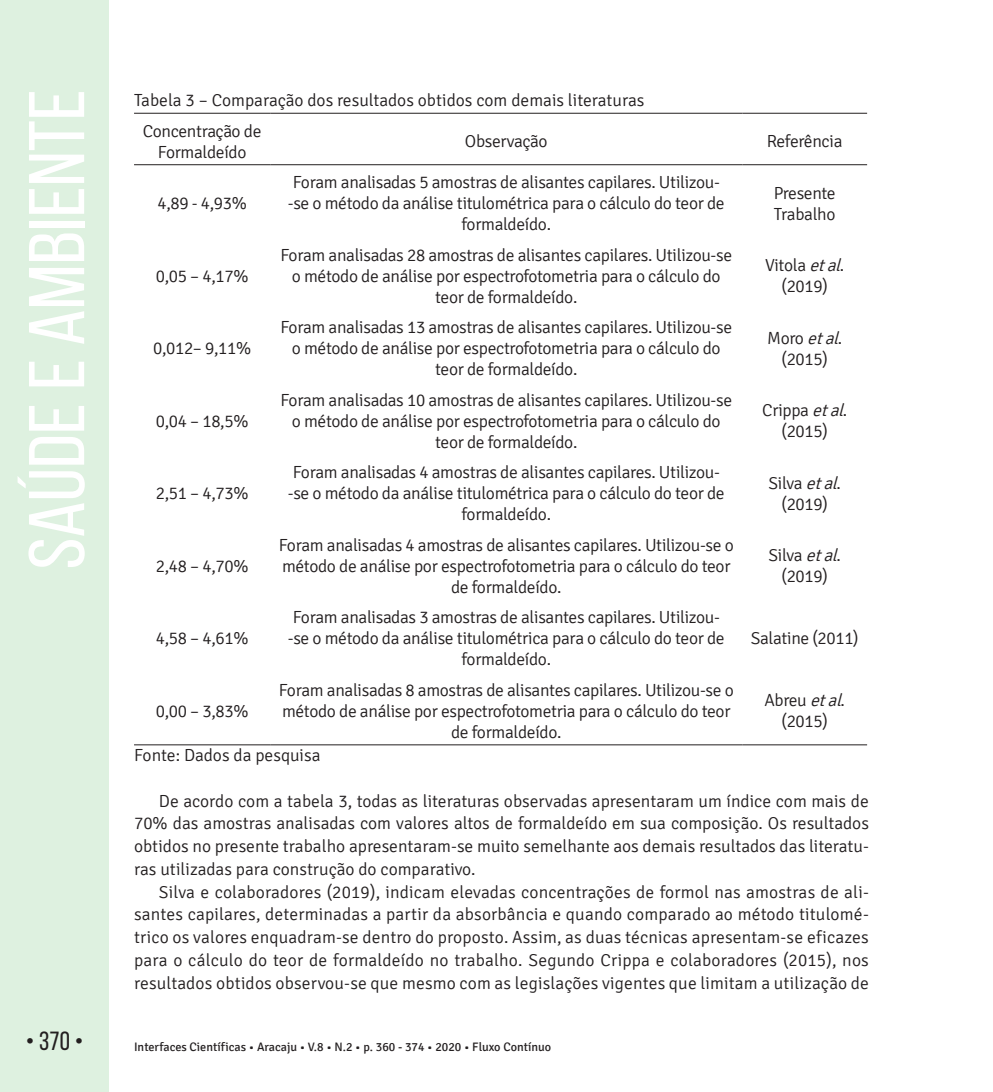
<style>
.page{position:relative;width:993px;height:1092px;background:#fff}
.page>*{position:absolute;margin:0;border:0;box-sizing:border-box;transform-origin:0 0}
.t1{font:78.75px "Bebas Neue";color:#fff;scale:1.09 1}
.t2{font:26.25px "Bebas Neue";color:#231f20}
.Texto_Tabela{font:300 17.5px/21px "Signika";letter-spacing:-.02em;color:#231f20;text-align:center}
.TEXTO{font:300 17.5px/22.8px "Signika";color:#231f20;text-align:justify}
.t3{font:12.25px "Signika";color:#231f20}
.s1{font-style:italic}
</style>
<div class="page">
<div style="left:0;top:0;width:109px;height:1091px;background:#def1e0"></div>
<hr style="left:134px;top:113px;width:136px;height:1px;background:#231f20">
<hr style="left:270px;top:113px;width:472px;height:1px;background:#231f20">
<hr style="left:742px;top:113px;width:124px;height:1px;background:#231f20">
<hr style="left:134px;top:164px;width:136px;height:1px;background:#231f20">
<hr style="left:270px;top:164px;width:472px;height:1px;background:#231f20">
<hr style="left:742px;top:164px;width:124px;height:1px;background:#231f20">
<hr style="left:134px;top:744px;width:136px;height:1px;background:#231f20">
<hr style="left:270px;top:744px;width:472px;height:1px;background:#231f20">
<hr style="left:742px;top:744px;width:124px;height:1px;background:#231f20">
<h1 class="t1" style="left:14px;top:569px;width:442px;rotate:-90deg">Saúde e Ambiente</h1>
<p class="TEXTO" style="left:134px;top:89px;width:512px">Tabela 3 – Comparação dos resultados obtidos com demais literaturas</p>
<p class="Texto_Tabela" style="left:143px;top:121px;width:120px">Concentração de<br>Formaldeído</p>
<p class="Texto_Tabela" style="left:465px;top:131px;width:84px">Observação</p>
<p class="Texto_Tabela" style="left:766px;top:131px;width:77px">Referência</p>
<p class="Texto_Tabela" style="left:157px;top:193px;width:91px">4,89 - 4,93%</p>
<p class="Texto_Tabela" style="left:288px;top:172px;width:438px">Foram analisadas 5 amostras de alisantes capilares. Utilizou--se o método da análise titulométrica para o cálculo do teor de formaldeído.</p>
<p class="Texto_Tabela" style="left:773px;top:183px;width:64px">Presente</p>
<p class="Texto_Tabela" style="left:773px;top:204px;width:63px">Trabalho</p>
<p class="Texto_Tabela" style="left:156px;top:265px;width:94px">0,05 – 4,17%</p>
<p class="Texto_Tabela" style="left:153px;top:338px;width:99px">0,012– 9,11%</p>
<p class="Texto_Tabela" style="left:156px;top:410px;width:94px">0,04 – 18,5%</p>
<p class="Texto_Tabela" style="left:156px;top:483px;width:94px">2,51 – 4,73%</p>
<p class="Texto_Tabela" style="left:156px;top:555px;width:94px">2,48 – 4,70%</p>
<p class="Texto_Tabela" style="left:156px;top:628px;width:94px">4,58 – 4,61%</p>
<p class="Texto_Tabela" style="left:280px;top:244px;width:453px">Foram analisadas 28 amostras de alisantes capilares. Utilizou-se o método de análise por espectrofotometria para o cálculo do teor de formaldeído.</p>
<p class="Texto_Tabela" style="left:765px;top:255px;width:82px">Vitola <span class="s1">etal</span>. (2019)</p>
<p class="Texto_Tabela" style="left:280px;top:317px;width:453px">Foram analisadas 13 amostras de alisantes capilares. Utilizou-se o método de análise por espectrofotometria para o cálculo do teor de formaldeído.</p>
<p class="Texto_Tabela" style="left:767px;top:327px;width:78px">M o ro <span class="s1">etal</span>. (2015)</p>
<p class="Texto_Tabela" style="left:280px;top:389px;width:453px">Foram analisadas 10 amostras de alisantes capilares. Utilizou-se o método de análise por espectrofotometria para o cálculo do teor de formaldeído.</p>
<p class="Texto_Tabela" style="left:762px;top:400px;width:88px">Crippa <span class="s1">etal</span>. (2015)</p>
<p class="Texto_Tabela" style="left:288px;top:462px;width:438px">Foram analisadas 4 amostras de alisantes capilares. Utilizou--se o método da análise titulométrica para o cálculo do teor de formaldeído.</p>
<p class="Texto_Tabela" style="left:768px;top:472px;width:75px">Silva <span class="s1">etal</span>. (2019)</p>
<p class="Texto_Tabela" style="left:279px;top:534px;width:456px">Foram analisadas 4 amostras de alisantes capilares. Utilizou-se o método de análise por espectrofotometria para o cálculo do teor de formaldeído.</p>
<p class="Texto_Tabela" style="left:768px;top:545px;width:75px">Silva <span class="s1">etal</span>. (2019)</p>
<p class="Texto_Tabela" style="left:288px;top:607px;width:438px">Foram analisadas 3 amostras de alisantes capilares. Utilizou--se o método da análise titulométrica para o cálculo do teor de formaldeído.</p>
<p class="Texto_Tabela" style="left:750px;top:628px;width:109px">Salatine (2011)</p>
<p class="Texto_Tabela" style="left:279px;top:679px;width:456px">Foram analisadas 8 amostras de alisantes capilares. Utilizou-se o método de análise por espectrofotometria para o cálculo do teor de formaldeído.</p>
<p class="Texto_Tabela" style="left:764px;top:690px;width:83px">Abreu <span class="s1">etal</span>. (2015)</p>
<p class="TEXTO" style="left:134px;top:744px;width:188px">Fonte: Dados da pesquisa</p>
<p class="TEXTO" style="left:134px;top:789px;width:736px;text-indent:25px">De acordo com a tabela 3, todas as literaturas observadas apresentaram um índice com mais de 70% das amostras analisadas com valores altos de formaldeído em sua composição. Os resultados obtidos no presente trabalho apresentaram-se muito semelhante aos demais resultados das literatu&shy;ras utilizadas para construção do comparativo.</p>
<p class="TEXTO" style="left:134px;top:880px;width:736px;text-indent:25px">Silva e colaboradores (2019), indicam elevadas concentrações de formol nas amostras de ali&shy;santes capilares, determinadas a partir da absorbância e quando comparado ao método titulomé&shy;trico os valores enquadram-se dentro do proposto. Assim, as duas técnicas apresentam-se eficazes para o cálculo do teor de formaldeído no trabalho. Segundo Crippa e colaboradores (2015), nos resultados obtidos observou-se que mesmo com as legislações vigentes que limitam a utilização de</p>
<p class="Texto_Tabela" style="left:156px;top:700px;width:94px">0,00 – 3,83%</p>
<h2 class="t2" style="left:26px;top:1026px;width:59px">• 370 •</h2>
<p class="t3" style="left:134px;top:1040px;width:418px">Interfaces Científicas • Aracaju • V.8 • N.2 • p. 360 - 374 • 2020 • Fluxo Contínuo</p>
</div>
